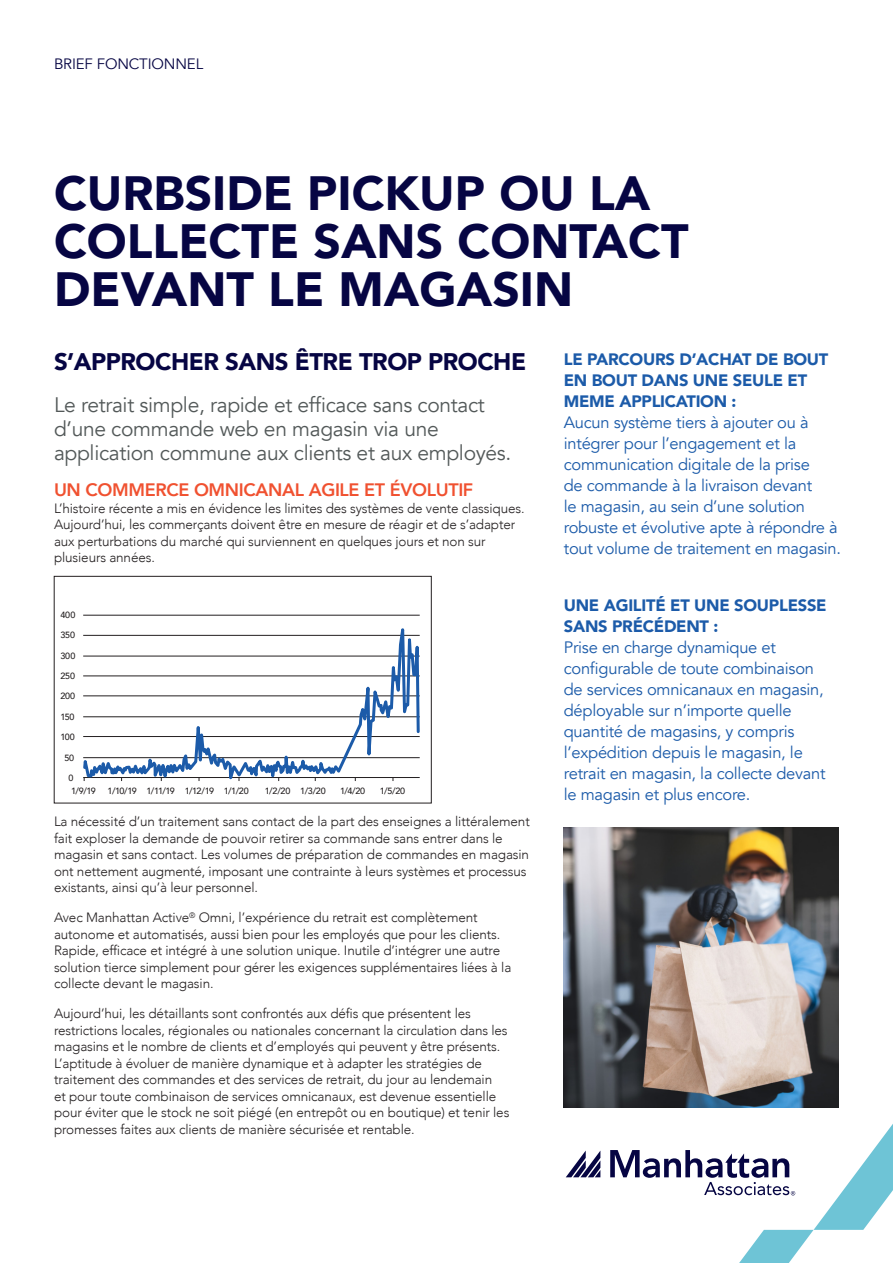
<style>
.page{position:relative;width:893px;height:1263px;background:#fff}
.page>*{position:absolute;margin:0;border:0;box-sizing:border-box;transform-origin:0 0}
.t1{font:900 48px/48px "Avenir";color:#060543}
.t2{font:900 24px "Avenir";letter-spacing:-.02em;color:#060543}
.intro_para{font:21px/24px "Avenir";letter-spacing:-.015em;color:#535959}
.t3{font:800 18px "Avenir";letter-spacing:-.02em;color:#f05130}
.callout{font:16.5px/21px "Avenir";letter-spacing:-.015em;color:#1c5ba9}
.callout-2{font:900 16.5px/21px "Avenir";letter-spacing:-.015em;color:#1c5ba9}
.t4{font:15px "Avenir";letter-spacing:-.01em;color:#060543}
.t5{font:300 13.5px/16.5px "Avenir";letter-spacing:-.01em;color:#231f20}
.t6{font:500 9px "Avenir";letter-spacing:-.02em;color:#231f20}
.t7{font:500 9px "Avenir";letter-spacing:-.07em;color:#231f20}
</style>
<div class="page">
<svg style="left:566px;top:1150px;width:34px;height:27px"></svg>
<svg style="left:610px;top:1124px;width:283px;height:139px"></svg>
<img style="left:564px;top:827px;width:275px;height:280px">
<svg style="left:81px;top:575px;width:340px;height:229px"></svg>
<p class="t4" style="left:54px;top:55px;width:151px">BRIEF FONCTIONNEL</p>
<p class="t1" style="left:54px;top:168px;width:636px">CURBSIDE PICKUP OU LA<br>COLLECTE SANS CONTACT<br>DEVANT LE MAGASIN</p>
<p class="t2" style="left:54px;top:341px;width:474px">S’APPROCHER SANS ÊTRE TROP PROCHE</p>
<p class="intro_para" style="left:54px;top:393px;width:459px">Le retrait simple, rapide et efficace sans contact d’une commande web en magasin via une application commune aux clients et aux employés.</p>
<p class="t3" style="left:54px;top:476px;width:421px">UN COMMERCE OMNICANAL AGILE ET ÉVOLUTIF</p>
<p class="t5" style="left:54px;top:500px;width:472px">L’histoire récente a mis en évidence les limites des systèmes de vente classiques.<br>Aujourd’hui, les commerçants doivent être en mesure de réagir et de s’adapter aux perturbations du marché qui surviennent en quelques jours et non sur plusieurs années.</p>
<p class="t6" style="left:60px;top:607px;width:16px">400</p>
<p class="t6" style="left:60px;top:627px;width:16px">350</p>
<p class="t6" style="left:60px;top:648px;width:16px">300</p>
<p class="t6" style="left:60px;top:668px;width:16px">250</p>
<p class="t6" style="left:60px;top:688px;width:16px">200</p>
<p class="t6" style="left:60px;top:709px;width:16px">150</p>
<p class="t6" style="left:60px;top:729px;width:16px">100</p>
<p class="t6" style="left:64px;top:750px;width:11px">50</p>
<p class="t6" style="left:69px;top:770px;width:7px">0</p>
<p class="t6" style="left:71px;top:783px;width:26px">1/9/19</p>
<p class="t7" style="left:108px;top:783px;width:143px">1/10/19 1/11/19 1/12/19 1/1/20</p>
<p class="t6" style="left:265px;top:783px;width:62px">1/2/20 1/3/20</p>
<p class="t6" style="left:340px;top:783px;width:27px">1/4/20</p>
<p class="t6" style="left:380px;top:783px;width:27px">1/5/20</p>
<p class="t5" style="left:54px;top:813px;width:477px">La nécessité d’un traitement sans contact de la part des enseignes a littéralement fait exploser la demande de pouvoir retirer sa commande sans entrer dans le magasin et sans contact. Les volumes de préparation de commandes en magasin ont nettement augmenté, imposant une contrainte à leurs systèmes et processus existants, ainsi qu’à leur personnel.</p>
<p class="t5" style="left:54px;top:909px;width:459px">Avec Manhattan Active<sup>®</sup> Omni, l’expérience du retrait est complètement autonome et automatisés, aussi bien pour les employés que pour les clients.<br>Rapide, efficace et intégré à une solution unique. Inutile d’intégrer une autre solution tierce simplement pour gérer les exigences supplémentaires liées à la collecte devant le magasin.</p>
<p class="t5" style="left:54px;top:1005px;width:457px">Aujourd’hui, les détaillants sont confrontés aux défis que présentent les restrictions locales, régionales ou nationales concernant la circulation dans les magasins et le nombre de clients et d’employés qui peuvent y être présents.<br>L’aptitude à évoluer de manière dynamique et à adapter les stratégies de traitement des commandes et des services de retrait, du jour au lendemain<br>et pour toute combinaison de services omnicanaux, est devenue essentielle pour éviter que le stock ne soit piégé (en entrepôt ou en boutique) et tenir les promesses faites aux clients de manière sécurisée et rentable.</p>
<p class="callout-2" style="left:564px;top:348px;width:266px">LE PARCOURS D’ACHAT DE BOUT<br>EN BOUT DANS UNE SEULE ET<br>MEME APPLICATION :</p>
<p class="callout" style="left:564px;top:412px;width:279px">Aucun système tiers à ajouter ou à intégrer pour l’engagement et la communication digitale de la prise<br>de commande à la livraison devant<br>le magasin, au sein d’une solution robuste et évolutive apte à répondre à tout volume de traitement en magasin.</p>
<p class="callout-2" style="left:564px;top:594px;width:264px">UNE AGILITÉ ET UNE SOUPLESSE<br>SANS PRÉCÉDENT :</p>
<p class="callout" style="left:564px;top:637px;width:263px">Prise en charge dynamique et configurable de toute combinaison de services omnicanaux en magasin, déployable sur n’importe quelle quantité de magasins, y compris l’expédition depuis le magasin, le retrait en magasin, la collecte devant le magasin et plus encore.</p>
</div>
